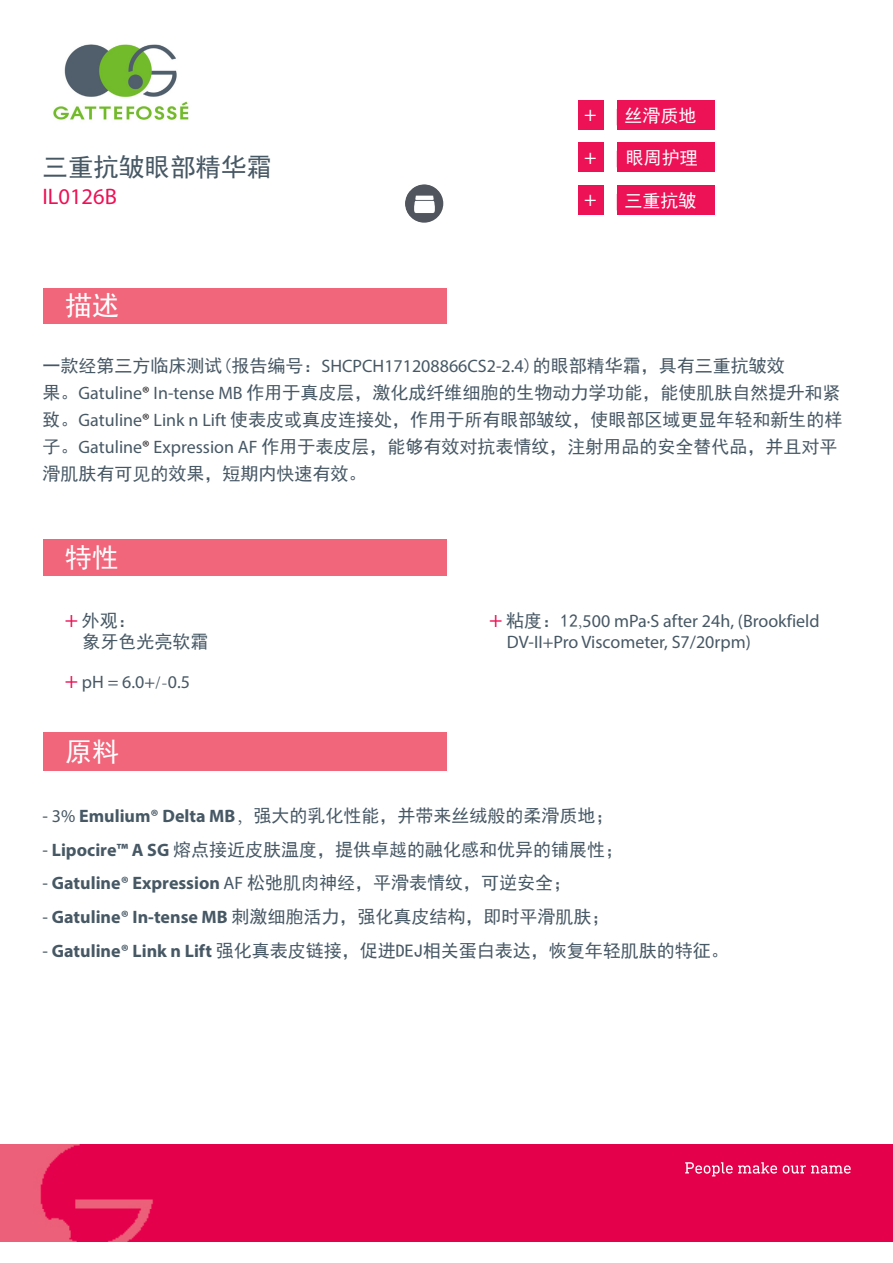
<style>
.page{position:relative;width:893px;height:1263px;background:#fff}
.page>*{position:absolute;margin:0;border:0;box-sizing:border-box;transform-origin:0 0}
.bloc_rouge_avec_text{font:27px "Sim Hei";color:#fff}
.titre_formule{font:25.5px "Sim Hei";color:#475865}
.numéro_formule{font:22.5px "Myriad Pro";color:#ed1156}
.claims{font:21px "Myriad Pro";color:#fff}
.texte_specifications{font:18px/27px "Sim Hei";color:#475865}
.texte_specifications-2{font:18px/21.6px "Myriad Pro";color:#475865}
.texte_specifications-3{font:700 18px "Myriad Pro";color:#475865}
.claims-2{font:18px "Sim Hei";color:#fff}
.s1{font-family:"Myriad Pro"}
.s2{font-family:"Myriad Pro";color:#231f20}
.s3{font-family:"Myriad Pro";font-size:22.5px;color:#ed1156}
.s4{font-size:22.5px;color:#ed1156}
.s5{font-family:"Adobe Song Std";font-weight:300}
.s6{font-family:"Sim Hei"}
.s7{font-family:"Myriad Pro";font-weight:700}
.s8{font-weight:400}
.s9{font-family:"Sim Hei";font-weight:400}
</style>
<div class="page">
<img style="left:0;top:1144px;width:893px;height:98px">
<svg style="left:685px;top:1162px;width:166px;height:14px;background:#ea3b75"></svg>
<div style="left:43px;top:732px;width:403px;height:39px;background:#f1667b"></div>
<div style="left:43px;top:540px;width:404px;height:36px;background:#f1667b"></div>
<div style="left:43px;top:288px;width:403px;height:35px;background:#f1667b"></div>
<div style="left:617px;top:100px;width:98px;height:30px;background:#ed1156"></div>
<div style="left:578px;top:100px;width:26px;height:30px;background:#ed1156"></div>
<div style="left:617px;top:142px;width:98px;height:30px;background:#ed1156"></div>
<div style="left:578px;top:142px;width:26px;height:30px;background:#ed1156"></div>
<div style="left:617px;top:185px;width:98px;height:30px;background:#ed1156"></div>
<div style="left:578px;top:185px;width:26px;height:30px;background:#ed1156"></div>
<img style="left:53px;top:44px;width:136px;height:76px">
<img style="left:405px;top:184px;width:38px;height:39px;border-radius:19px">
<p class="titre_formule" style="left:43px;top:155px;width:231px">三重抗皱眼部精华霜</p>
<p class="numéro_formule" style="left:43px;top:182px;width:76px">IL0126B</p>
<p class="claims" style="left:584px;top:101px;width:14px">+</p>
<p class="claims-2" style="left:624px;top:106px;width:73px">丝滑质地</p>
<p class="claims" style="left:584px;top:144px;width:14px">+</p>
<p class="claims-2" style="left:626px;top:148px;width:73px">眼周护理</p>
<p class="claims" style="left:584px;top:186px;width:14px">+</p>
<p class="claims-2" style="left:624px;top:191px;width:73px">三重抗皱</p>
<p class="bloc_rouge_avec_text" style="left:65px;top:292px;width:55px">描述</p>
<p class="texte_specifications" style="left:43px;top:352px;width:801px">一款经第三方临床测试(报告编号：<span class="s1">SHCPCH171208866CS2-2.4</span>)的眼部精华霜，具有三重抗皱效<br>果。<span class="s1">Gatuline</span><span class="s2">®</span> <span class="s1">In-tense MB</span> 作用于真皮层，激化成纤维细胞的生物动力学功能，能使肌肤自然提升和紧致。<span class="s1">Gatuline</span><span class="s2">®</span> <span class="s1">Link n Lift</span> 使表皮或真皮连接处，作用于所有眼部皱纹，使眼部区域更显年轻和新生的样子。<span class="s1">Gatuline</span><span class="s2">®</span> <span class="s1">Expression AF</span> 作用于表皮层，能够有效对抗表情纹，注射用品的安全替代品，并且对平滑肌肤有可见的效果，短期内快速有效。</p>
<p class="bloc_rouge_avec_text" style="left:65px;top:544px;width:55px">特性</p>
<p class="texte_specifications" style="left:82px;top:609px;width:127px;line-height:21.6px;text-indent:-18px"><span class="s3">+</span> 外观：<br>象牙色光亮软霜</p>
<p class="texte_specifications-2" style="left:65px;top:671px;width:127px"><span class="s4">+</span> pH = 6.0+<span class="s5">/-</span>0.5</p>
<p class="bloc_rouge_avec_text" style="left:65px;top:738px;width:55px">原料</p>
<p class="texte_specifications-2" style="left:507px;top:609px;width:314px;text-indent:-18px"><span class="s4">+</span> <span class="s6">粘度：12</span><span class="s5">,</span>500 mPa·S after 24h, (Brookfield<br>DV-II+Pro Viscometer, S7/20rpm)</p>
<p class="texte_specifications" style="left:43px;top:802px;width:572px"><span class="s1">- 3%</span> <span class="s7">Emulium® Delta MB</span><span class="s5">，</span>强大的乳化性能，并带来丝绒般的柔滑质地；</p>
<p class="texte_specifications" style="left:43px;top:836px;width:582px"><span class="s1">-</span> <span class="s7">Lipocire™ A SG</span> 熔点接近皮肤温度，提供卓越的融化感和优异的铺展性；</p>
<p class="texte_specifications-3" style="left:43px;top:872px;width:530px"><span class="s8">-</span> Gatuline® Expression <span class="s8">AF</span> <span class="s9">松弛肌肉神经，平滑表情纹，可逆安全；</span></p>
<p class="texte_specifications" style="left:43px;top:903px;width:569px"><span class="s1">-</span> <span class="s7">Gatuline® In-tense MB</span> 刺激细胞活力，强化真皮结构，即时平滑肌肤；</p>
<p class="texte_specifications" style="left:43px;top:937px;width:688px"><span class="s1">-</span> <span class="s7">Gatuline® Link n Lift</span> 强化真表皮链接，促进DEJ相关蛋白表达，恢复年轻肌肤的特征。</p>
</div>
